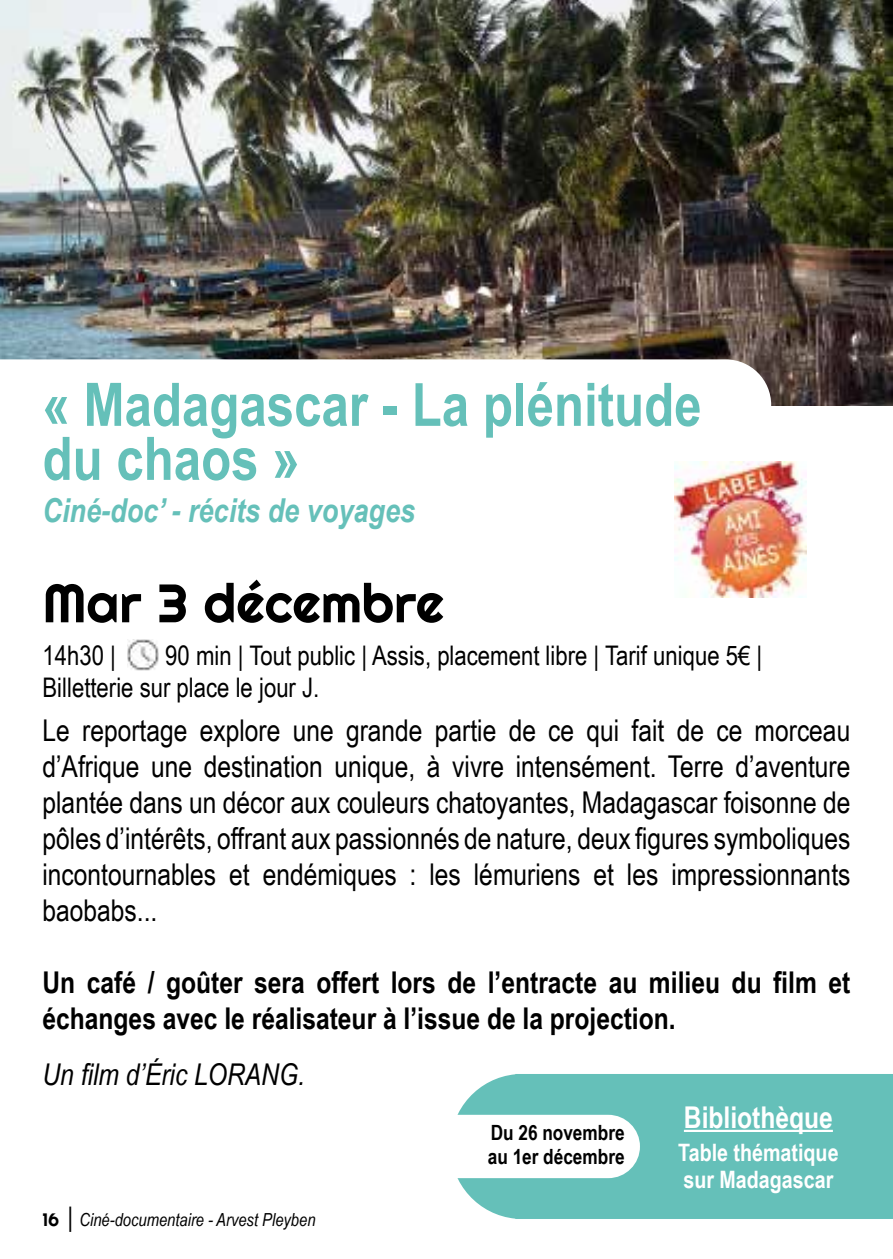
<style>
.page{position:relative;width:893px;height:1259px;background:#fff}
.page>*{position:absolute;margin:0;border:0;box-sizing:border-box;transform-origin:0 0}
.t1{font:700 60px/54px "Arial Narrow";color:#65c0b9}
.t2{font:54px "Righteous";color:#000}
.t3{font:italic 700 33px "Arial Narrow";color:#65c0b9}
.t4{font:30px/36px "Arial Narrow";color:#000;text-align:justify}
.t5{font:700 30px/36px "Arial Narrow";color:#000}
.t6{font:italic 30px "Arial Narrow";color:#000}
.t7{font:700 30px "Arial Narrow";color:#fff}
.t8{font:27px/32.4px "Arial Narrow";color:#000}
.t9{font:700 24px/27px "Arial Narrow";color:#fff}
.t10{font:700 21px/24px "Arial Narrow";color:#000}
.t11{font:italic 18px "Arial Narrow";color:#000}
.s1{font-family:"Righteous";font-style:normal}
.s2{font-style:normal;font-size:27px}
</style>
<div class="page">
<img style="left:0;top:0;width:893px;height:405px">
<svg style="left:0;top:359px;width:771px;height:46px"></svg>
<img style="left:128px;top:639px;width:31px;height:31px">
<img style="left:674px;top:462px;width:132px;height:135px">
<div style="left:457px;top:1074px;width:436px;height:145px;background:#65c0b9"></div>
<hr style="left:684px;top:1129px;width:149px;height:3px;background:#fff">
<div style="left:401px;top:1114px;width:239px;height:64px;background:#fff;border-radius:32px"></div>
<h1 class="t1" style="left:43px;top:375px;width:660px">« Madagascar - La plénitude du chaos »</h1>
<p class="t3" style="left:43px;top:485px;width:374px">Ciné-doc’ - récits de voyages</p>
<h2 class="t2" style="left:43px;top:569px;width:403px">Mar 3 décembre</h2>
<p class="t8" style="left:43px;top:638px;width:721px;text-indent:123px">90 min | Tout public | Assis, placement libre | Tarif unique 5€ |<br>Billetterie sur place le jour J.</p>
<p class="t8" style="left:43px;top:638px;width:75px">14h30 |</p>
<p class="t4" style="left:43px;top:711px;width:809px">Le reportage explore une grande partie de ce qui fait de ce morceau d’Afrique une destination unique, à vivre intensément. Terre d’aventure plantée dans un décor aux couleurs chatoyantes, Madagascar foisonne de pôles d’intérêts, offrant aux passionnés de nature, deux figures symboliques incontournables et endémiques : les lémuriens et les impressionnants baobabs...</p>
<p class="t5" style="left:43px;top:962px;width:809px">Un café / goûter sera offert lors de l’entracte au milieu du film et échanges avec le réalisateur à l’issue de la projection.</p>
<p class="t6" style="left:43px;top:1053px;width:264px">Un film d’Éric LORANG.</p>
<p class="t7" style="left:684px;top:1094px;width:150px">Bibliothèque</p>
<p class="t9" style="left:678px;top:1137px;width:162px">Table thématique sur Madagascar</p>
<p class="t10" style="left:488px;top:1120px;width:138px">Du 26 novembre au 1er décembre</p>
<p class="t11" style="left:43px;top:1206px;width:275px"><span class="s1">16</span> <span class="s2">|</span> Ciné-documentaire - Arvest Pleyben</p>
</div>
